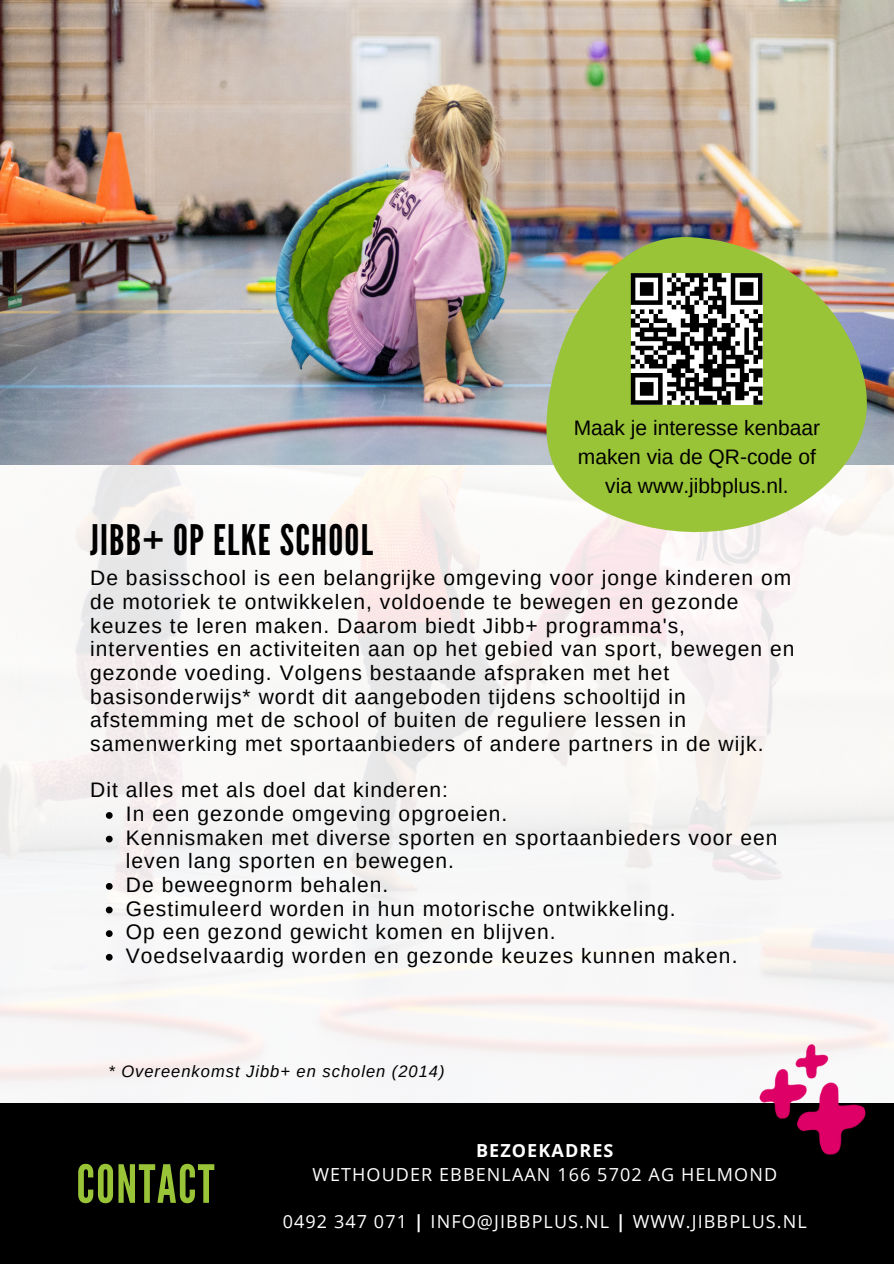
<style>
.page{position:relative;width:894px;height:1264px;background:#fff}
.page>*{position:absolute;margin:0;border:0;box-sizing:border-box;transform-origin:0 0}
.t1{font:52.5px "League Gothic";letter-spacing:.03em;color:#9ac437}
.t2{font:42px "League Gothic";letter-spacing:.03em;color:#000}
.t3{font:21px/23.7px "Arimo";letter-spacing:.05em;color:#000}
.t4{font:21px/29.2px "Arimo";color:#000;text-align:center}
.t5{font:18px "Open Sans";letter-spacing:.06em;color:#fff}
.t6{font:700 18px "Open Sans";letter-spacing:.06em;color:#fff}
.t7{font:italic 16.5px "Arimo";letter-spacing:.06em;color:#000}
.s1{font-weight:700}
</style>
<div class="page">
<img style="left:0;top:464px;width:893px;height:639px">
<img style="left:0;top:0;width:893px;height:464px">
<div style="left:0;top:1103px;width:893px;height:160px;background:#000"></div>
<img style="left:756px;top:1043px;width:112px;height:112px">
<svg style="left:106px;top:812px;width:7px;height:6px"></svg>
<svg style="left:106px;top:835px;width:7px;height:7px"></svg>
<svg style="left:106px;top:883px;width:7px;height:6px"></svg>
<svg style="left:106px;top:906px;width:7px;height:7px"></svg>
<svg style="left:106px;top:930px;width:7px;height:7px"></svg>
<svg style="left:106px;top:953px;width:7px;height:7px"></svg>
<svg style="left:544px;top:231px;width:326px;height:313px;background:#a9c264"></svg>
<svg style="left:630px;top:273px;width:132px;height:132px"></svg>
<h2 class="t2" style="left:90px;top:515px;width:284px">JIBB+ OP ELKE SCHOOL</h2>
<p class="t4" style="left:573px;top:413px;width:248px">Maak je interesse kenbaar maken via de QR-code of via www.jibbplus.nl.</p>
<p class="t3" style="left:90px;top:566px;width:705px">De basisschool is een belangrijke omgeving voor jonge kinderen om de motoriek te ontwikkelen, voldoende te bewegen en gezonde keuzes te leren maken. Daarom biedt Jibb+ programma's, interventies en activiteiten aan op het gebied van sport, bewegen en gezonde voeding. Volgens bestaande afspraken met het basisonderwijs* wordt dit aangeboden tijdens schooltijd in afstemming met de school of buiten de reguliere lessen in samenwerking met sportaanbieders of andere partners in de wijk.</p>
<p class="t3" style="left:126px;top:778px;width:653px;text-indent:-36px">Dit alles met als doel dat kinderen:<br>In een gezonde omgeving opgroeien.<br>Kennismaken met diverse sporten en sportaanbieders voor een leven lang sporten en bewegen.<br>De beweegnorm behalen.<br>Gestimuleerd worden in hun motorische ontwikkeling.<br>Op een gezond gewicht komen en blijven.<br>Voedselvaardig worden en gezonde keuzes kunnen maken.</p>
<p class="t7" style="left:108px;top:1059px;width:337px">* Overeenkomst Jibb+ en scholen (2014)</p>
<h1 class="t1" style="left:76px;top:1152px;width:139px">CONTACT</h1>
<p class="t6" style="left:476px;top:1137px;width:139px">BEZOEKADRES</p>
<p class="t5" style="left:312px;top:1161px;width:466px">WETHOUDER EBBENLAAN 166 5702 AG HELMOND</p>
<p class="t5" style="left:283px;top:1209px;width:525px">0492 347 071 <span class="s1">|</span> INFO@JIBBPLUS.NL <span class="s1">|</span> WWW.JIBBPLUS.NL</p>
</div>
